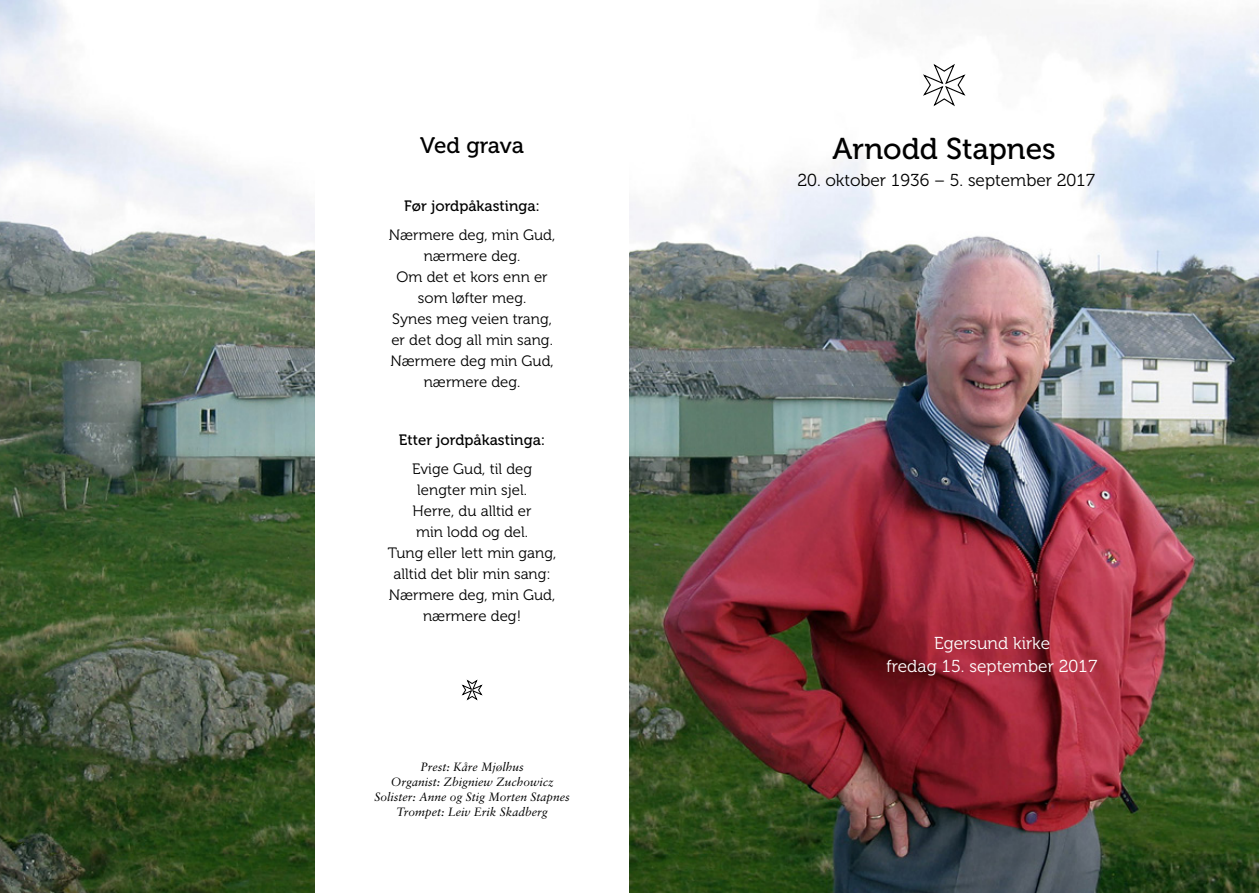
<style>
.page{position:relative;width:1259px;height:893px;background:#fff}
.page>*{position:absolute;margin:0;border:0;box-sizing:border-box;transform-origin:0 0}
.t1{font:30px "Museo 500";color:#000}
.t2{font:22.5px "Museo 500";letter-spacing:-.005em;color:#000}
.t3{font:17.25px/22.5px "Museo 300";letter-spacing:.005em;color:#fff;text-align:center}
.t4{font:17.25px "Museo 300";color:#000}
.t5{font:15px/21px "Museo 300";letter-spacing:.005em;color:#000;text-align:center}
.t6{font:15px "Museo 500";letter-spacing:.005em;color:#000}
.t7{font:italic 12px/15px "Sabon";color:#000;text-align:center}
</style>
<div class="page">
<img style="left:629px;top:0;width:630px;height:893px">
<img style="left:0;top:0;width:315px;height:893px">
<svg style="left:921px;top:62px;width:46px;height:46px"></svg>
<svg style="left:461px;top:679px;width:22px;height:22px"></svg>
<h2 class="t2" style="left:420px;top:133px;width:105px">Ved grava</h2>
<p class="t6" style="left:404px;top:198px;width:137px">Før jordpåkastinga:</p>
<p class="t5" style="left:389px;top:225px;width:168px">Nærmere deg, min Gud, nærmere deg.<br>Om det et kors enn er som løfter meg.<br>Synes meg veien trang, er det dog all min sang.<br>Nærmere deg min Gud, nærmere deg.</p>
<p class="t6" style="left:399px;top:432px;width:148px">Etter jordpåkastinga:</p>
<p class="t5" style="left:388px;top:459px;width:170px">Evige Gud, til deg lengter min sjel.<br>Herre, du alltid er<br>min lodd og del.<br>Tung eller lett min gang, alltid det blir min sang:<br>Nærmere deg, min Gud, nærmere deg!</p>
<p class="t7" style="left:374px;top:760px;width:197px">Prest: Kåre Mjølhus<br>Organist: Zbigniew Zuchowicz<br>Solister: Anne og Stig Morten Stapnes<br>Trompet: Leiv Erik Skadberg</p>
<h1 class="t1" style="left:832px;top:132px;width:225px">Arnodd Stapnes</h1>
<p class="t4" style="left:797px;top:170px;width:299px">20. oktober 1936 – 5. september 2017</p>
<p class="t3" style="left:886px;top:632px;width:213px">Egersund kirke<br>fredag 15. september 2017</p>
</div>
